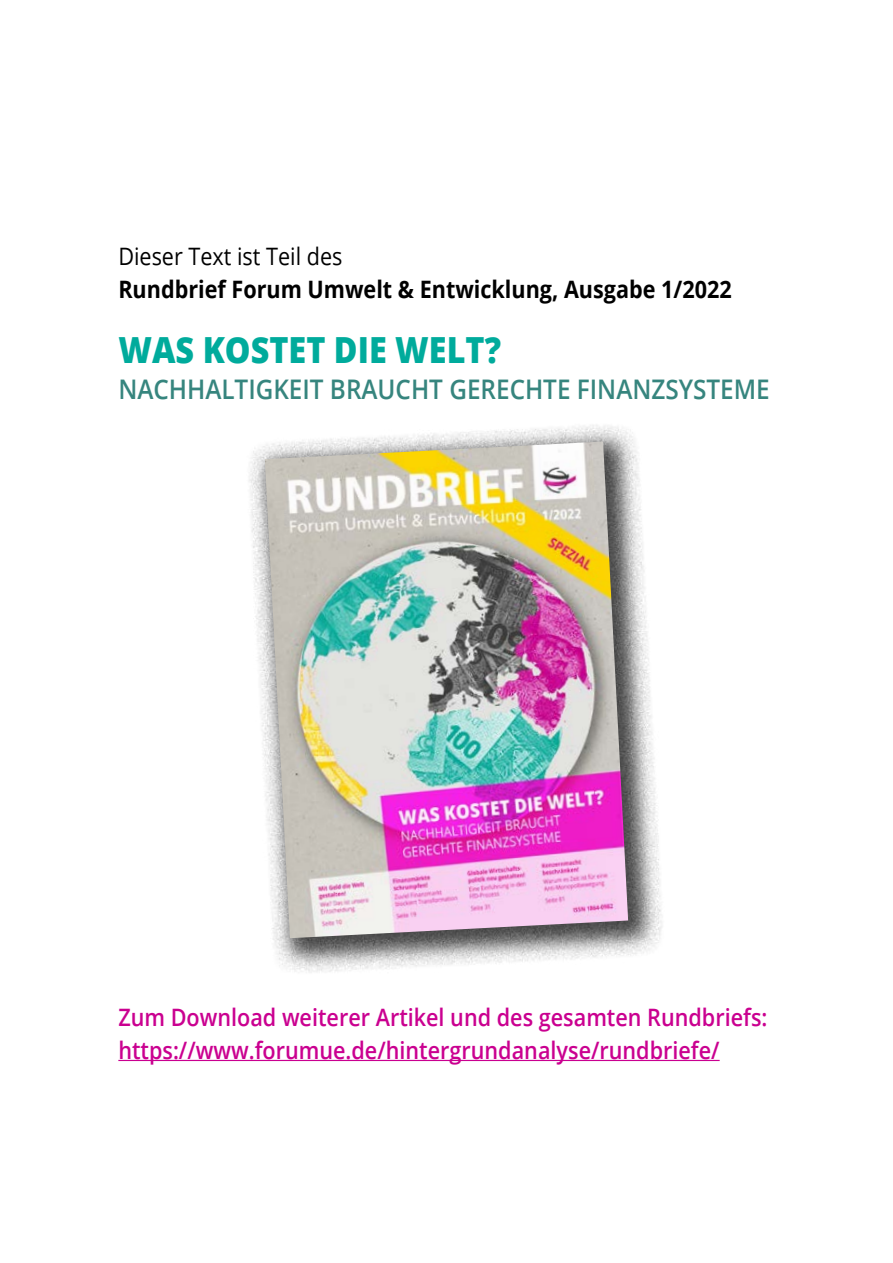
<style>
.page{position:relative;width:893px;height:1263px;background:#fff}
.page>*{position:absolute;margin:0;border:0;box-sizing:border-box;transform-origin:0 0}
.Basis{font:800 36px "Open Sans";color:#00ab9c;scale:.9 1}
.Basis-2{font:600 27px "Open Sans";color:#36857e;scale:.9 1}
.Basis-3{font:600 24px "Open Sans";color:#ca0090;scale:.9 1}
.Basis-4{font:700 24px "Open Sans";color:#000;scale:.9 1}
.Basis-5{font:24px "Open Sans";color:#000;scale:.9 1}
</style>
<div class="page">
<hr style="left:118px;top:1060px;width:602px;height:1px;background:#ca0090">
<div style="left:246px;top:423px;width:419px;height:552px;background:#000;opacity:.75"></div>
<img style="left:265px;top:441px;width:363px;height:497px">
<p class="Basis-5" style="left:118px;top:240px;width:250px">Dieser Text ist Teil des</p>
<p class="Basis-4" style="left:118px;top:273px;width:683px">Rundbrief Forum Umwelt &amp; Entwicklung, Ausgabe 1/2022</p>
<p class="Basis" style="left:118px;top:322px;width:427px">WAS KOSTET DIE WELT?</p>
<p class="Basis-2" style="left:118px;top:371px;width:725px">NACHHALTIGKEIT BRAUCHT GERECHTE FINANZSYSTEME</p>
<p class="Basis-3" style="left:118px;top:1000px;width:723px">Zum Download weiterer Artikel und des gesamten Rundbriefs:</p>
<p class="Basis-3" style="left:118px;top:1033px;width:670px">https://www.forumue.de/hintergrundanalyse/rundbriefe/</p>
</div>
